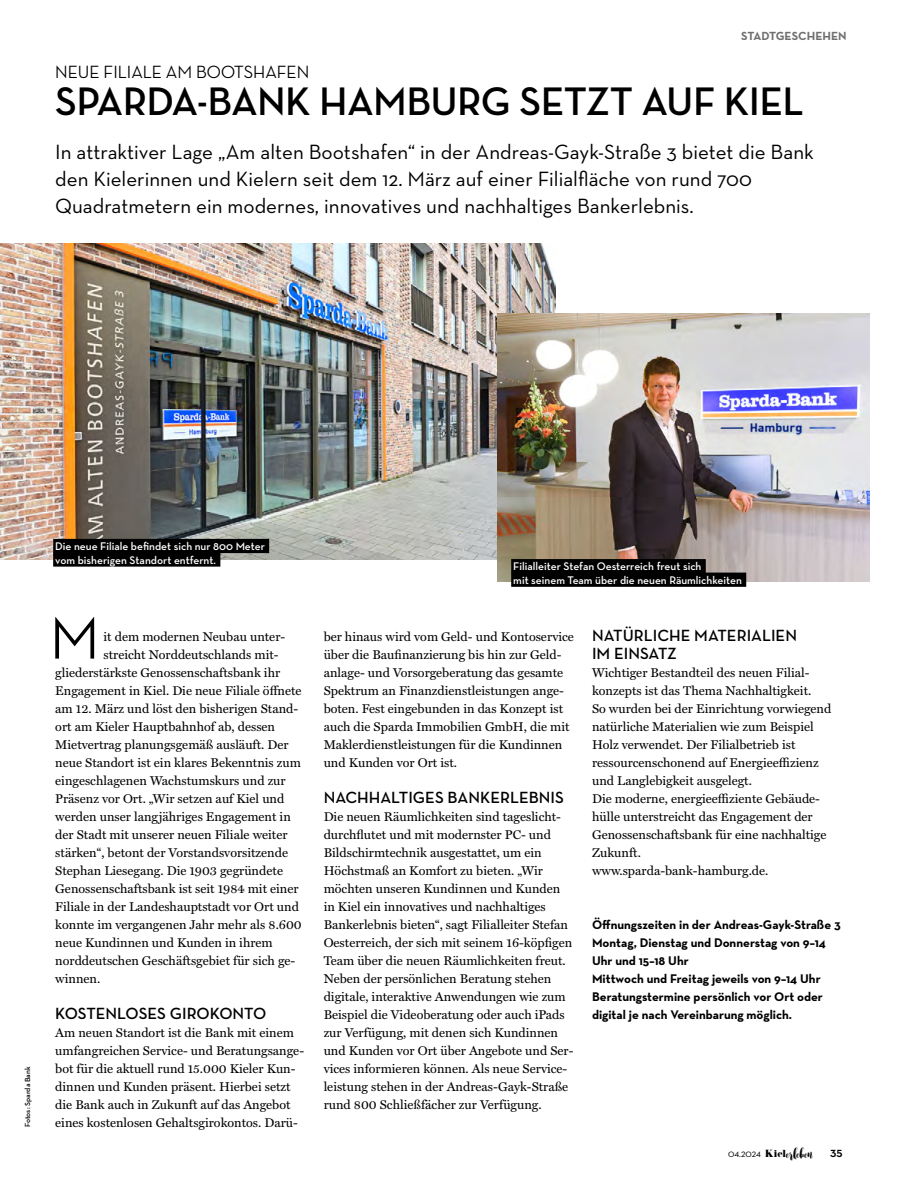
<style>
.page{position:relative;width:902px;height:1191px;background:#fff}
.page>*{position:absolute;margin:0;border:0;box-sizing:border-box;transform-origin:0 0}
.t1{font:500 60px "Neutra Disp";color:#000}
.t2{font:700 40.5px "Neutra Disp";color:#000}
.t3{font:21px/27px "Neutra Text";color:#000}
.t4{font:500 18px "Neutra Disp";color:#000}
.t5{font:600 16.5px/18px "Neutra Text";color:#000}
.t6{font:12.75px/18px "Miller Text";color:#000}
.t7{font:700 12.75px/18px "Neutra Text";color:#000}
.t8{font:700 12px "Neutra Text";color:#706f6f}
.t9{font:600 11.25px/13.5px "Neutra Text";color:#fff}
.t10{font:500 10.5px "Neutra Disp";letter-spacing:-.005em;color:#000}
.t11{font:600 7.5px "Neutra Text";letter-spacing:-.005em;color:#000}
.s1{font-family:"Pistilli";font-weight:400;font-size:9.3px}
.s2{font-family:"Willona Brush";font-weight:400;font-size:14.55px}
.s3{font-weight:700;font-size:13.5px}
</style>
<div class="page">
<img style="left:0;top:243px;width:555px;height:316px">
<img style="left:497px;top:313px;width:371px;height:268px">
<div style="left:511px;top:559px;width:194px;height:14px;background:#000"></div>
<div style="left:511px;top:572px;width:235px;height:15px;background:#000"></div>
<div style="left:53px;top:539px;width:216px;height:14px;background:#000"></div>
<div style="left:53px;top:552px;width:167px;height:14px;background:#000"></div>
<p class="t8" style="left:741px;top:29px;width:107px">STADTGESCHEHEN</p>
<h3 class="t4" style="left:55px;top:62px;width:255px">NEUE FILIALE AM BOOTSHAFEN</h3>
<h2 class="t2" style="left:55px;top:79px;width:750px">SPARDA-BANK HAMBURG SETZT AUF KIEL</h2>
<p class="t3" style="left:55px;top:138px;width:760px">In attraktiver Lage „Am alten Bootshafen“ in der Andreas-Gayk-Straße 3 bietet die Bank den Kielerinnen und Kielern seit dem 12. März auf einer Filialfläche von rund 700<br>Quadratmetern ein modernes, innovatives und nachhaltiges Bankerlebnis.</p>
<p class="t11" style="left:23px;top:1127px;width:62px;rotate:-90deg">Fotos: Sparda Bank</p>
<p class="t9" style="left:55px;top:539px;width:211px">Die neue Filiale befindet sich nur 800 Meter vom bisherigen Standort entfernt.</p>
<h1 class="t1" style="left:50px;top:605px;width:51px">M</h1>
<p class="t6" style="left:104px;top:627px;width:183px">it dem modernen Neubau unter-</p>
<p class="t6" style="left:104px;top:645px;width:176px">streicht Norddeutschlands mit-</p>
<p class="t6" style="left:55px;top:663px;width:226px">gliederstärkste Genossenschaftsbank ihr</p>
<p class="t6" style="left:55px;top:681px;width:248px">Engagement in Kiel. Die neue Filiale öffnete</p>
<p class="t6" style="left:55px;top:699px;width:244px">am 12. März und löst den bisherigen Stand-</p>
<p class="t6" style="left:55px;top:717px;width:221px">ort am Kieler Hauptbahnhof ab, dessen</p>
<p class="t6" style="left:55px;top:735px;width:235px">Mietvertrag planungsgemäß ausläuft. Der</p>
<p class="t6" style="left:55px;top:753px;width:247px">neue Standort ist ein klares Bekenntnis zum</p>
<p class="t6" style="left:55px;top:771px;width:232px">eingeschlagenen Wachstumskurs und zur</p>
<p class="t6" style="left:55px;top:789px;width:230px">Präsenz vor Ort. „Wir setzen auf Kiel und</p>
<p class="t6" style="left:55px;top:807px;width:237px">werden unser langjähriges Engagement in</p>
<p class="t6" style="left:55px;top:825px;width:234px">der Stadt mit unserer neuen Filiale weiter</p>
<p class="t6" style="left:55px;top:843px;width:234px">stärken“, betont der Vorstandsvorsitzende</p>
<p class="t6" style="left:55px;top:861px;width:229px">Stephan Liesegang. Die 1903 gegründete</p>
<p class="t6" style="left:55px;top:879px;width:245px">Genossenschaftsbank ist seit 1984 mit einer</p>
<p class="t6" style="left:55px;top:898px;width:245px">Filiale in der Landeshauptstadt vor Ort und</p>
<p class="t6" style="left:55px;top:916px;width:248px">konnte im vergangenen Jahr mehr als 8.600</p>
<p class="t6" style="left:55px;top:934px;width:219px">neue Kundinnen und Kunden in ihrem</p>
<p class="t6" style="left:55px;top:952px;width:241px">norddeutschen Geschäftsgebiet für sich ge-</p>
<p class="t6" style="left:55px;top:970px;width:46px">winnen.</p>
<p class="t5" style="left:55px;top:1004px;width:212px">KOSTENLOSES GIROKONTO</p>
<p class="t6" style="left:55px;top:1024px;width:250px">Am neuen Standort ist die Bank mit einem umfangreichen Service- und Beratungsange&shy;bot für die aktuell rund 15.000 Kieler Kun&shy;dinnen und Kunden präsent. Hierbei setzt die Bank auch in Zukunft auf das Angebot eines kostenlosen Gehaltsgirokontos. Darü-</p>
<p class="t9" style="left:513px;top:559px;width:230px">Filialleiter Stefan Oesterreich freut sich<br>mit seinem Team über die neuen Räumlichkeiten</p>
<p class="t6" style="left:323px;top:627px;width:252px">ber hinaus wird vom Geld- und Kontoservice über die Baufinanzierung bis hin zur Geld&shy;anlage- und Vorsorgeberatung das gesamte Spektrum an Finanzdienstleistungen ange&shy;boten. Fest eingebunden in das Konzept ist auch die Sparda Immobilien GmbH, die mit Maklerdienstleistungen für die Kundinnen und Kunden vor Ort ist.</p>
<p class="t5" style="left:323px;top:788px;width:241px">NACHHALTIGES BANKERLEBNIS</p>
<p class="t6" style="left:323px;top:807px;width:251px">Die neuen Räumlichkeiten sind tageslicht&shy;durchflutet und mit modernster PC- und Bildschirmtechnik ausgestattet, um ein Höchstmaß an Komfort zu bieten. „Wir möchten unseren Kundinnen und Kunden in Kiel ein innovatives und nachhaltiges Bankerlebnis bieten“, sagt Filialleiter Stefan Oesterreich, der sich mit seinem 16-köpfigen Team über die neuen Räumlichkeiten freut.<br>Neben der persönlichen Beratung stehen digitale, interaktive Anwendungen wie zum Beispiel die Videoberatung oder auch iPads zur Verfügung, mit denen sich Kundinnen und Kunden vor Ort über Angebote und Ser&shy;vices informieren können. Als neue Service&shy;leistung stehen in der Andreas-Gayk-Straße rund 800 Schließfächer zur Verfügung.</p>
<p class="t5" style="left:592px;top:625px;width:206px">NATÜRLICHE MATERIALIEN<br>IM EINSATZ</p>
<p class="t6" style="left:592px;top:663px;width:241px">Wichtiger Bestandteil des neuen Filial&shy;konzepts ist das Thema Nachhaltigkeit.<br>So wurden bei der Einrichtung vorwiegend natürliche Materialien wie zum Beispiel Holz verwendet. Der Filialbetrieb ist ressourcenschonend auf Energieeffizienz und Langlebigkeit ausgelegt.<br>Die moderne, energieeffiziente Gebäude&shy;hülle unterstreicht das Engagement der Genossenschaftsbank für eine nachhaltige Zukunft.<br>www.sparda-bank-hamburg.de.</p>
<p class="t7" style="left:592px;top:915px;width:250px">Öffnungszeiten in der Andreas-Gayk-Straße 3<br>Montag, Dienstag und Donnerstag von 9–14<br>Uhr und 15–18 Uhr<br>Mittwoch und Freitag jeweils von 9–14 Uhr Beratungstermine persönlich vor Ort oder digital je nach Vereinbarung möglich.</p>
<p class="t10" style="left:728px;top:1147px;width:116px">04.2024 <span class="s1">Kiel</span><span class="s2">erleben</span> <span class="s3">35</span></p>
</div>
